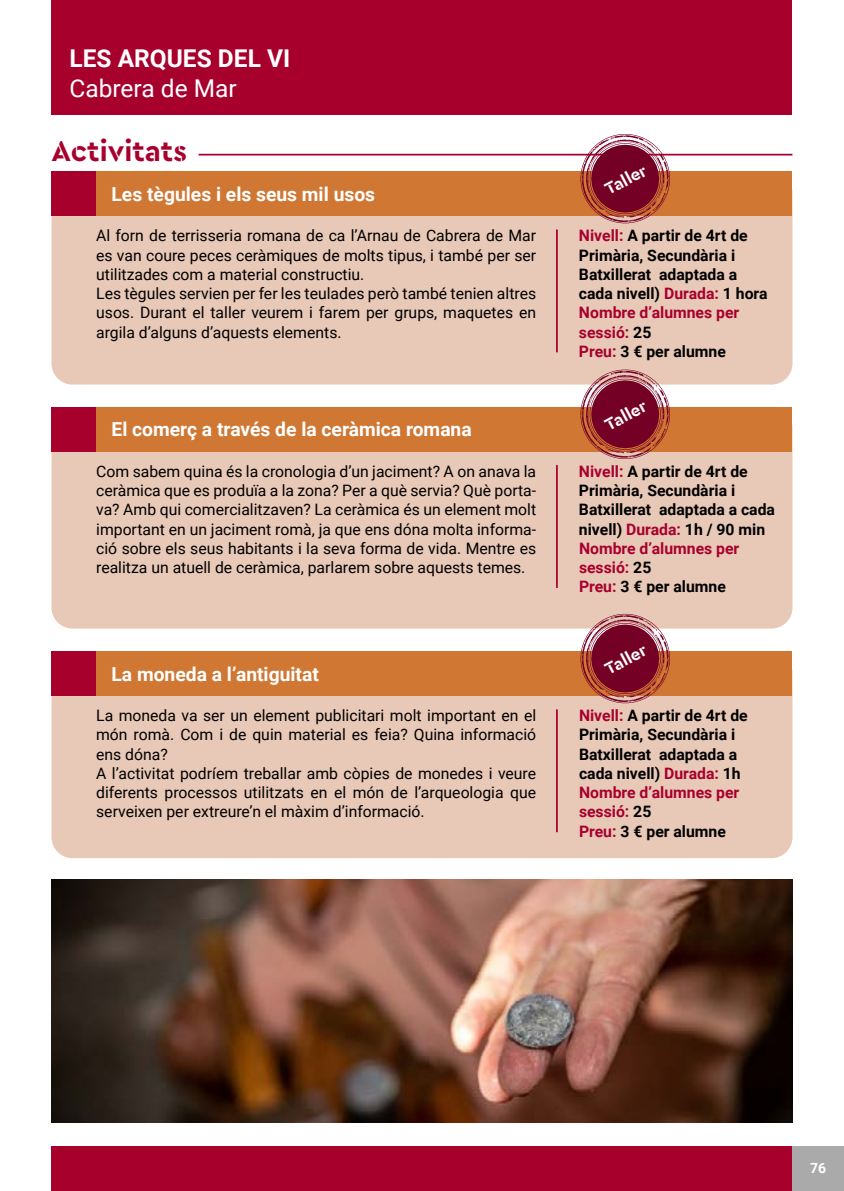
<style>
.page{position:relative;width:844px;height:1191px;background:#fff}
.page>*{position:absolute;margin:0;border:0;box-sizing:border-box;transform-origin:0 0}
.t1{font:700 29.75px "Cera Stencil";color:#a8002d}
.t2{font:700 24.5px "Roboto";color:#fff}
.t3{font:24.5px "Roboto";color:#fff}
.t4{font:700 19.25px "Roboto";color:#fff}
.t5{font:700 17.32px "Cera Stencil";color:#fff}
.t6{font:15.75px/19.2px "Roboto";color:#000}
.t7{font:700 15.75px/19.2px "Roboto";color:#000}
.t8{font:700 14px "Roboto";color:#fff}
.s1{color:#a8002d}
</style>
<div class="page">
<div style="left:792px;top:1146px;width:51px;height:45px;background:#aaa"></div>
<div style="left:51px;top:0;width:741px;height:114px;background:#a8002d"></div>
<div style="left:51px;top:171px;width:741px;height:213px;background:#e8c8b7;border-radius:21px"></div>
<div style="left:51px;top:407px;width:741px;height:221px;background:#e8c8b7;border-radius:21px"></div>
<div style="left:51px;top:651px;width:741px;height:207px;background:#e8c8b7;border-radius:21px"></div>
<div style="left:51px;top:171px;width:741px;height:45px;background:#d07733"></div>
<div style="left:51px;top:407px;width:741px;height:44px;background:#d07733"></div>
<div style="left:51px;top:651px;width:741px;height:45px;background:#d07733"></div>
<div style="left:51px;top:171px;width:45px;height:45px;background:#a8002d"></div>
<div style="left:51px;top:407px;width:45px;height:44px;background:#a8002d"></div>
<div style="left:51px;top:651px;width:45px;height:45px;background:#a8002d"></div>
<hr style="left:198px;top:154px;width:594px;height:1px;background:#a8002d">
<div style="left:51px;top:1146px;width:741px;height:45px;background:#a8002d"></div>
<svg style="left:578px;top:134px;width:93px;height:90px"></svg>
<svg style="left:578px;top:369px;width:93px;height:90px"></svg>
<svg style="left:578px;top:613px;width:93px;height:91px"></svg>
<hr style="left:556px;top:229px;width:1px;height:123px;background:#a8002d">
<hr style="left:556px;top:465px;width:1px;height:123px;background:#a8002d">
<hr style="left:556px;top:709px;width:1px;height:123px;background:#a8002d">
<img style="left:51px;top:879px;width:741px;height:243px">
<h2 class="t2" style="left:69px;top:41px;width:222px">LES ARQUES DEL VI</h2>
<h2 class="t3" style="left:69px;top:71px;width:169px">Cabrera de Mar</h2>
<h1 class="t1" style="left:51px;top:131px;width:137px">Activitats</h1>
<p class="t4" style="left:111px;top:180px;width:265px">Les tègules i els seus mil usos</p>
<p class="t6" style="left:96px;top:225px;width:441px">Al forn de terrisseria romana de ca l’Arnau de Cabrera de Mar es van coure peces ceràmiques de molts tipus, i també per ser utilitzades com a material constructiu.<br>Les tègules servien per fer les teulades però també tenien altres usos. Durant el taller veurem i farem per grups, maquetes en argila d’alguns d’aquests elements.</p>
<p class="t4" style="left:111px;top:416px;width:361px">El comerç a través de la ceràmica romana</p>
<p class="t6" style="left:96px;top:461px;width:441px;text-align:justify">Com sabem quina és la cronologia d’un jaciment? A on anava la ceràmica que es produïa a la zona? Per a què servia? Què porta&shy;va? Amb qui comercialitzaven? La ceràmica és un element molt important en un jaciment romà, ja que ens dóna molta informa&shy;ció sobre els seus habitants i la seva forma de vida. Mentre es realitza un atuell de ceràmica, parlarem sobre aquests temes.</p>
<p class="t4" style="left:111px;top:660px;width:209px">La moneda a l’antiguitat</p>
<p class="t6" style="left:96px;top:705px;width:441px">La moneda va ser un element publicitari molt important en el món romà. Com i de quin material es feia? Quina informació ens dóna?<br>A l’activitat podríem treballar amb còpies de monedes i veure diferents processos utilitzats en el món de l’arqueologia que serveixen per extreure’n el màxim d’informació.</p>
<p class="t5" style="left:600px;top:180px;width:46px;rotate:-28deg">Taller</p>
<p class="t7" style="left:579px;top:225px;width:190px"><span class="s1">Nivell:</span> A partir de 4rt de<br>Primària, Secundària i<br>Batxillerat adaptada a cada nivell) <span class="s1">Durada:</span> 1 hora<br><span class="s1">Nombre d’alumnes per sessió:</span> 25<br><span class="s1">Preu:</span> 3 € per alumne</p>
<p class="t5" style="left:600px;top:415px;width:46px;rotate:-28deg">Taller</p>
<p class="t7" style="left:579px;top:461px;width:197px"><span class="s1">Nivell:</span> A partir de 4rt de<br>Primària, Secundària i<br>Batxillerat adaptada a cada nivell) <span class="s1">Durada:</span> 1h / 90 min<br><span class="s1">Nombre d’alumnes per sessió:</span> 25<br><span class="s1">Preu:</span> 3 € per alumne</p>
<p class="t5" style="left:600px;top:660px;width:46px;rotate:-28deg">Taller</p>
<p class="t7" style="left:579px;top:705px;width:170px"><span class="s1">Nivell:</span> A partir de 4rt de<br>Primària, Secundària i<br>Batxillerat adaptada a cada nivell) <span class="s1">Durada:</span> 1h<br><span class="s1">Nombre d’alumnes per sessió:</span> 25<br><span class="s1">Preu:</span> 3 € per alumne</p>
<p class="t8" style="left:810px;top:1158px;width:18px">76</p>
</div>
